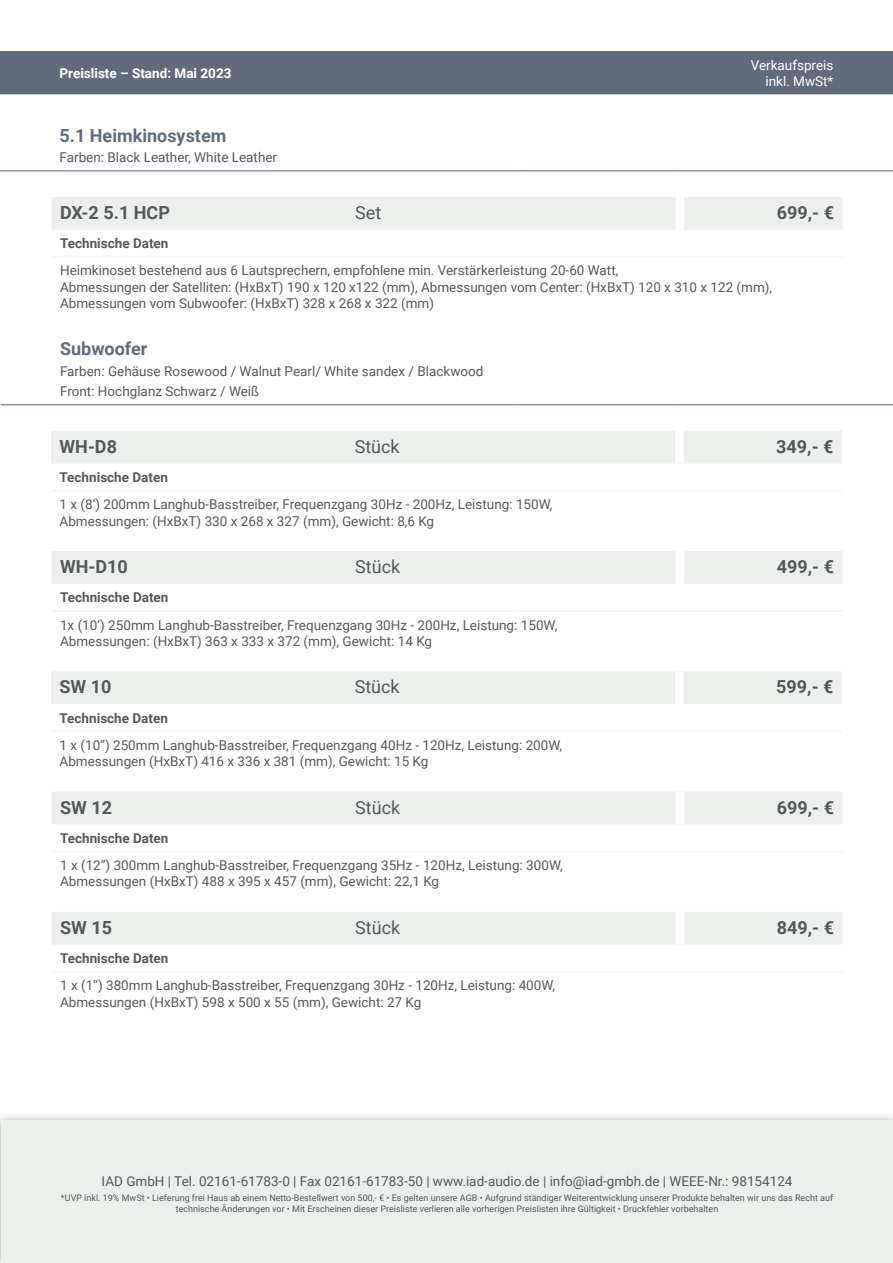
<style>
.page{position:relative;width:893px;height:1263px;background:#fff}
.page>*{position:absolute;margin:0;border:0;box-sizing:border-box;transform-origin:0 0}
.Artikel-Headline-VKP{font:700 18px "Roboto";color:#57585a}
.Artikel-Headline-Nam{font:700 18px "Roboto";color:#57585a}
.Artikel-Headline-Pre{font:18px "Roboto";color:#57585a}
.Kategorie-Headline{font:700 18px "Roboto";color:#606c7c}
.Artikel-Text{font:13.5px/16.2px "Roboto";color:#57585a}
.Artikel-Subline{font:700 13.5px "Roboto";color:#57585a}
.Kategorie-Headline-2{font:13.5px "Roboto";color:#57585a}
.t1{font:700 13.5px "Roboto";color:#fff}
.t2{font:13.5px/16.2px "Roboto";color:#fff;text-align:right}
.t3{font:9px/10.8px "Roboto";color:#57585a;text-align:center}
</style>
<div class="page">
<div style="left:0;top:1112px;width:893px;height:151px;background:#231f20;opacity:.35"></div>
<div style="left:1px;top:1121px;width:892px;height:142px;background:#edefed"></div>
<div style="left:0;top:51px;width:893px;height:43px;background:#606c7c"></div>
<hr style="left:0;top:170px;width:513px;height:1px;background:#606c7c">
<hr style="left:513px;top:170px;width:166px;height:1px;background:#606c7c">
<hr style="left:679px;top:170px;width:214px;height:1px;background:#606c7c">
<hr style="left:1px;top:404px;width:512px;height:1px;background:#606c7c">
<hr style="left:513px;top:404px;width:167px;height:1px;background:#606c7c">
<hr style="left:680px;top:404px;width:213px;height:1px;background:#606c7c">
<div style="left:51px;top:431px;width:791px;height:33px;background:#edefed"></div>
<hr style="left:51px;top:490px;width:295px;height:2px;background:#f5f7f6">
<hr style="left:346px;top:490px;width:167px;height:2px;background:#f5f7f6">
<hr style="left:513px;top:490px;width:60px;height:2px;background:#f5f7f6">
<hr style="left:573px;top:490px;width:106px;height:2px;background:#f5f7f6">
<hr style="left:679px;top:490px;width:163px;height:2px;background:#f5f7f6">
<div style="left:675px;top:431px;width:9px;height:33px;background:#fff"></div>
<div style="left:52px;top:197px;width:790px;height:33px;background:#edefed"></div>
<hr style="left:52px;top:256px;width:295px;height:2px;background:#f5f7f6">
<hr style="left:347px;top:256px;width:167px;height:2px;background:#f5f7f6">
<hr style="left:514px;top:256px;width:59px;height:2px;background:#f5f7f6">
<hr style="left:573px;top:256px;width:107px;height:2px;background:#f5f7f6">
<hr style="left:680px;top:256px;width:162px;height:2px;background:#f5f7f6">
<div style="left:676px;top:197px;width:8px;height:33px;background:#fff"></div>
<div style="left:52px;top:551px;width:790px;height:33px;background:#edefed"></div>
<hr style="left:52px;top:610px;width:295px;height:2px;background:#f5f7f6">
<hr style="left:347px;top:610px;width:167px;height:2px;background:#f5f7f6">
<hr style="left:514px;top:610px;width:59px;height:2px;background:#f5f7f6">
<hr style="left:573px;top:610px;width:107px;height:2px;background:#f5f7f6">
<hr style="left:680px;top:610px;width:162px;height:2px;background:#f5f7f6">
<div style="left:676px;top:551px;width:8px;height:33px;background:#fff"></div>
<div style="left:51px;top:671px;width:791px;height:33px;background:#edefed"></div>
<hr style="left:51px;top:730px;width:295px;height:2px;background:#f5f7f6">
<hr style="left:346px;top:730px;width:167px;height:2px;background:#f5f7f6">
<hr style="left:513px;top:730px;width:60px;height:2px;background:#f5f7f6">
<hr style="left:573px;top:730px;width:106px;height:2px;background:#f5f7f6">
<hr style="left:679px;top:730px;width:163px;height:2px;background:#f5f7f6">
<div style="left:675px;top:671px;width:9px;height:33px;background:#fff"></div>
<div style="left:52px;top:792px;width:790px;height:32px;background:#edefed"></div>
<hr style="left:52px;top:850px;width:295px;height:2px;background:#f5f7f6">
<hr style="left:347px;top:850px;width:167px;height:2px;background:#f5f7f6">
<hr style="left:514px;top:850px;width:59px;height:2px;background:#f5f7f6">
<hr style="left:573px;top:850px;width:107px;height:2px;background:#f5f7f6">
<hr style="left:680px;top:850px;width:162px;height:2px;background:#f5f7f6">
<div style="left:676px;top:791px;width:8px;height:33px;background:#fff"></div>
<div style="left:52px;top:912px;width:790px;height:32px;background:#edefed"></div>
<hr style="left:52px;top:971px;width:295px;height:2px;background:#f5f7f6">
<hr style="left:347px;top:971px;width:167px;height:2px;background:#f5f7f6">
<hr style="left:514px;top:971px;width:59px;height:2px;background:#f5f7f6">
<hr style="left:573px;top:971px;width:107px;height:2px;background:#f5f7f6">
<hr style="left:680px;top:971px;width:162px;height:2px;background:#f5f7f6">
<div style="left:676px;top:912px;width:8px;height:32px;background:#fff"></div>
<p class="t1" style="left:60px;top:63px;width:173px">Preisliste – Stand: Mai 2023</p>
<p class="t2" style="left:751px;top:56px;width:84px">Verkaufspreis inkl. MwSt*</p>
<p class="Kategorie-Headline" style="left:60px;top:123px;width:168px">5.1 Heimkinosystem</p>
<p class="Artikel-Text" style="left:60px;top:149px;width:219px">Farben: Black Leather, White Leather</p>
<p class="Artikel-Headline-Nam" style="left:60px;top:200px;width:111px">DX-2 5.1 HCP</p>
<p class="Artikel-Headline-Pre" style="left:355px;top:200px;width:28px">Set</p>
<p class="Artikel-Headline-VKP" style="left:777px;top:200px;width:59px">699,- €</p>
<p class="Artikel-Subline" style="left:60px;top:234px;width:110px">Technische Daten</p>
<p class="Artikel-Text" style="left:60px;top:262px;width:714px">Heimkinoset bestehend aus 6 Lautsprechern, empfohlene min. Verstärkerleistung 20-60 Watt,<br>Abmessungen der Satelliten: (HxBxT) 190 x 120 x122 (mm), Abmessungen vom Center: (HxBxT) 120 x 310 x 122 (mm),<br>Abmessungen vom Subwoofer: (HxBxT) 328 x 268 x 322 (mm)</p>
<p class="Kategorie-Headline" style="left:60px;top:336px;width:89px">Subwoofer</p>
<p class="Kategorie-Headline-2" style="left:60px;top:362px;width:425px">Farben: Gehäuse Rosewood / Walnut Pearl/ White sandex / Blackwood</p>
<p class="Kategorie-Headline-2" style="left:60px;top:382px;width:201px">Front: Hochglanz Schwarz / Weiß</p>
<p class="Artikel-Headline-Nam" style="left:60px;top:434px;width:59px">WH-D8</p>
<p class="Artikel-Headline-Pre" style="left:355px;top:434px;width:47px">Stück</p>
<p class="Artikel-Headline-VKP" style="left:776px;top:434px;width:59px">349,- €</p>
<p class="Artikel-Subline" style="left:60px;top:468px;width:110px">Technische Daten</p>
<p class="Artikel-Text" style="left:60px;top:496px;width:494px">1 x (8‘) 200mm Langhub-Basstreiber, Frequenzgang 30Hz - 200Hz, Leistung: 150W,<br>Abmessungen: (HxBxT) 330 x 268 x 327 (mm), Gewicht: 8,6 Kg</p>
<p class="Artikel-Headline-Nam" style="left:60px;top:554px;width:69px">WH-D10</p>
<p class="Artikel-Headline-Pre" style="left:355px;top:554px;width:47px">Stück</p>
<p class="Artikel-Headline-VKP" style="left:777px;top:554px;width:59px">499,- €</p>
<p class="Artikel-Subline" style="left:60px;top:588px;width:110px">Technische Daten</p>
<p class="Artikel-Text" style="left:60px;top:616px;width:499px">1x (10‘) 250mm Langhub-Basstreiber, Frequenzgang 30Hz - 200Hz, Leistung: 150W,<br>Abmessungen: (HxBxT) 363 x 333 x 372 (mm), Gewicht: 14 Kg</p>
<p class="Artikel-Headline-Nam" style="left:60px;top:674px;width:53px">SW 10</p>
<p class="Artikel-Headline-Pre" style="left:355px;top:674px;width:47px">Stück</p>
<p class="Artikel-Headline-VKP" style="left:776px;top:674px;width:59px">599,- €</p>
<p class="Artikel-Subline" style="left:60px;top:708px;width:110px">Technische Daten</p>
<p class="Artikel-Text" style="left:60px;top:736px;width:504px">1 x (10“) 250mm Langhub-Basstreiber, Frequenzgang 40Hz - 120Hz, Leistung: 200W,<br>Abmessungen (HxBxT) 416 x 336 x 381 (mm), Gewicht: 15 Kg</p>
<p class="Artikel-Headline-Nam" style="left:60px;top:794px;width:53px">SW 12</p>
<p class="Artikel-Headline-Pre" style="left:355px;top:794px;width:47px">Stück</p>
<p class="Artikel-Headline-VKP" style="left:777px;top:794px;width:59px">699,- €</p>
<p class="Artikel-Subline" style="left:60px;top:829px;width:110px">Technische Daten</p>
<p class="Artikel-Text" style="left:60px;top:857px;width:504px">1 x (12“) 300mm Langhub-Basstreiber, Frequenzgang 35Hz - 120Hz, Leistung: 300W,<br>Abmessungen (HxBxT) 488 x 395 x 457 (mm), Gewicht: 22,1 Kg</p>
<p class="Artikel-Headline-Nam" style="left:60px;top:915px;width:53px">SW 15</p>
<p class="Artikel-Headline-Pre" style="left:355px;top:915px;width:47px">Stück</p>
<p class="Artikel-Headline-VKP" style="left:777px;top:915px;width:59px">849,- €</p>
<p class="Artikel-Subline" style="left:60px;top:949px;width:110px">Technische Daten</p>
<p class="Artikel-Text" style="left:60px;top:977px;width:497px">1 x (1“) 380mm Langhub-Basstreiber, Frequenzgang 30Hz - 120Hz, Leistung: 400W,<br>Abmessungen (HxBxT) 598 x 500 x 55 (mm), Gewicht: 27 Kg</p>
<p class="Artikel-Text" style="left:102px;top:1173px;width:692px">IAD GmbH | Tel. 02161-61783-0 | Fax 02161-61783-50 | www.iad-audio.de | info@iad-gmbh.de | WEEE-Nr.: 98154124</p>
<p class="t3" style="left:61px;top:1192px;width:774px">*UVP inkl. 19% MwSt • Lieferung frei Haus ab einem Netto-Bestellwert von 500,- € • Es gelten unsere AGB • Aufgrund ständiger Weiterentwicklung unserer Produkte behalten wir uns das Recht auf technische Änderungen vor • Mit Erscheinen dieser Preisliste verlieren alle vorherigen Preislisten ihre Gültigkeit • Druckfehler vorbehalten</p>
</div>
